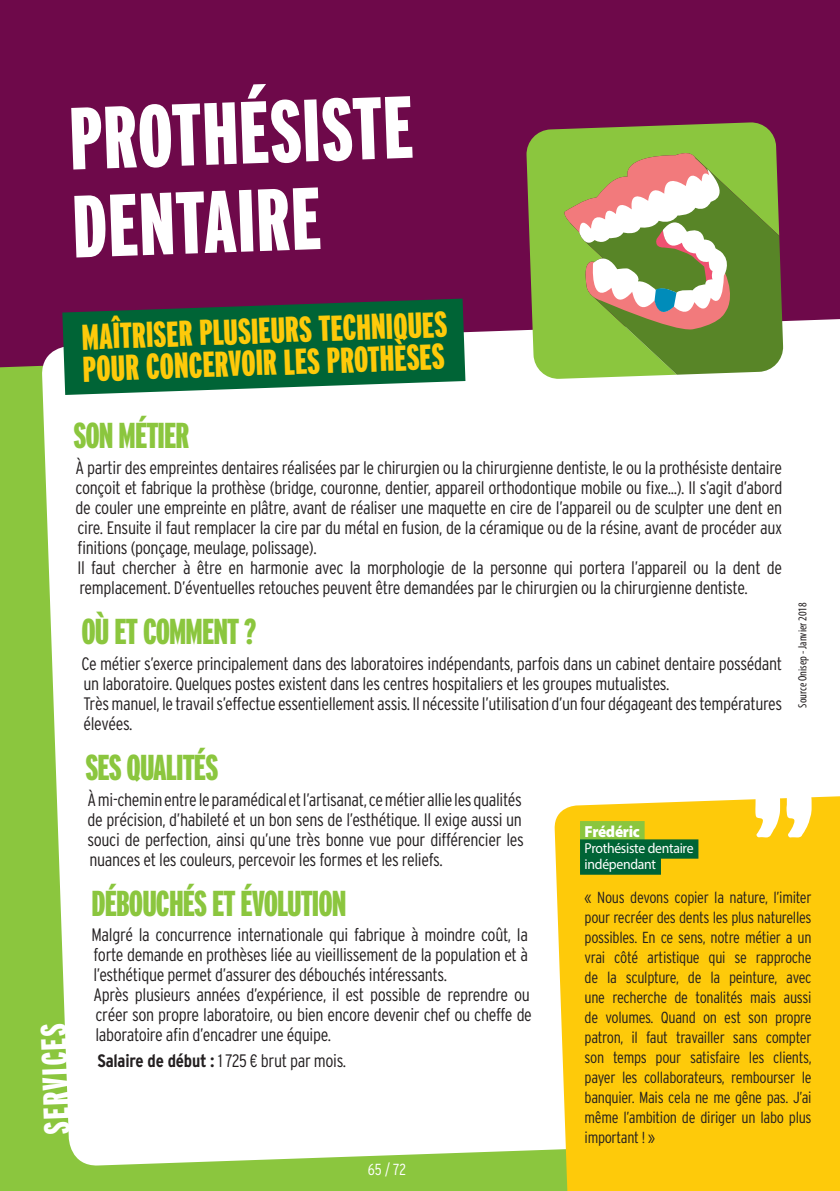
<style>
.page{position:relative;width:840px;height:1191px;background:#fff}
.page>*{position:absolute;margin:0;border:0;box-sizing:border-box;transform-origin:0 0}
.t1{font:900 extra-condensed 88px/88px "Interstate";color:#fff}
.t2{font:900 extra-condensed 36px/32px "Interstate";color:#feca0a}
.t3{font:900 extra-condensed 36px "Interstate";letter-spacing:-.025em;color:#8bc63e}
.t4{font:900 extra-condensed 36px "Interstate";color:#fff}
.t5{font:300 condensed 18px/20px "Interstate";letter-spacing:-.02em;color:#231f20}
.t6{font:300 condensed 16px/20px "Interstate";letter-spacing:-.02em;color:#231f20;text-align:justify}
.t7{font:900 16px "Myriad Pro";letter-spacing:-.02em;color:#fff;scale:.95 1}
.t8{font:300 condensed 16px "Interstate";color:#fff}
.t9{font:14.4px/16px "Myriad Pro";letter-spacing:-.02em;color:#fff;scale:.95 1}
.t10{font:condensed 12px "Myriad Pro";color:#231f20}
.s1{font-weight:700}
</style>
<div class="page">
<div style="left:0;top:0;width:839px;height:1191px;background:#8bc63e"></div>
<div style="left:0;top:0;width:839px;height:367px;background:#6e094a"></div>
<div style="left:41px;top:317px;width:798px;height:849px;background:#fff"></div>
<svg style="left:553px;top:795px;width:286px;height:396px;background:#fccc18"></svg>
<svg style="left:755px;top:793px;width:56px;height:44px;background:#fef0bd"></svg>
<svg style="left:62px;top:298px;width:403px;height:97px;background:#1b6846"></svg>
<div style="left:579px;top:821px;width:65px;height:19px;background:#8bc63e"></div>
<div style="left:579px;top:839px;width:119px;height:19px;background:#006436"></div>
<div style="left:579px;top:855px;width:81px;height:19px;background:#006436"></div>
<svg style="left:525px;top:122px;width:253px;height:257px"></svg>
<svg style="left:559px;top:150px;width:224px;height:225px;fill:#588527"></svg>
<svg style="left:557px;top:149px;width:178px;height:182px"></svg>
<h1 class="t1" style="left:68px;top:94px;width:345px;rotate:-2deg">PROTHÉSISTE<br>DENTAIRE</h1>
<h2 class="t2" style="left:81px;top:320px;width:367px;rotate:-2deg">MAÎTRISER PLUSIEURS TECHNIQUES<br>POUR CONCERVOIR LES PROTHÈSES</h2>
<h2 class="t3" style="left:73px;top:414px;width:117px">SON MÉTIER</h2>
<p class="t5" style="left:75px;top:457px;width:708px">À partir des empreintes dentaires réalisées par le chirurgien ou la chirurgienne dentiste, le ou la prothésiste dentaire conçoit et fabrique la prothèse (bridge, couronne, dentier, appareil orthodontique mobile ou fixe...). Il s’agit d’abord de couler une empreinte en plâtre, avant de réaliser une maquette en cire de l’appareil ou de sculpter une dent en cire. Ensuite il faut remplacer la cire par du métal en fusion, de la céramique ou de la résine, avant de procéder aux finitions (ponçage, meulage, polissage).<br>Il faut chercher à être en harmonie avec la morphologie de la personne qui portera l’appareil ou la dent de remplacement. D’éventuelles retouches peuvent être demandées par le chirurgien ou la chirurgienne dentiste.</p>
<h2 class="t3" style="left:81px;top:609px;width:176px">OÙ ET COMMENT ?</h2>
<p class="t5" style="left:81px;top:653px;width:702px">Ce métier s’exerce principalement dans des laboratoires indépendants, parfois dans un cabinet dentaire possédant un laboratoire. Quelques postes existent dans les centres hospitaliers et les groupes mutualistes.<br>Très manuel, le travail s’effectue essentiellement assis. Il nécessite l’utilisation d’un four dégageant des températures élevées.</p>
<h2 class="t3" style="left:85px;top:745px;width:134px">SES QUALITÉS</h2>
<p class="t5" style="left:87px;top:789px;width:437px;text-align:justify">À mi-chemin entre le paramédical et l’artisanat, ce métier allie les qualités de précision, d’habileté et un bon sens de l’esthétique. Il exige aussi un souci de perfection, ainsi qu’une très bonne vue pour différencier les nuances et les couleurs, percevoir les formes et les reliefs.</p>
<h2 class="t3" style="left:91px;top:881px;width:256px">DÉBOUCHÉS ET ÉVOLUTION</h2>
<p class="t5" style="left:91px;top:924px;width:442px">Malgré la concurrence internationale qui fabrique à moindre coût, la forte demande en prothèses liée au vieillissement de la population et à l’esthétique permet d’assurer des débouchés intéressants.<br>Après plusieurs années d’expérience, il est possible de reprendre ou créer son propre laboratoire, ou bien encore devenir chef ou cheffe de laboratoire afin d’encadrer une équipe.</p>
<p class="t5" style="left:97px;top:1050px;width:250px"><span class="s1">Salaire de début :</span> 1 725 € brut par mois.</p>
<p class="t10" style="left:794px;top:707px;width:106px;rotate:-90deg">Source Onisep - Janvier 2018</p>
<p class="t7" style="left:584px;top:822px;width:60px">Frédéric</p>
<p class="t9" style="left:584px;top:840px;width:116px">Prothésiste dentaire indépendant</p>
<p class="t6" style="left:584px;top:887px;width:228px">« Nous devons copier la nature, l’imiter pour recréer des dents les plus naturelles possibles. En ce sens, notre métier a un vrai côté artistique qui se rapproche de la sculpture, de la peinture, avec une recherche de tonalités mais aussi de volumes. Quand on est son propre patron, il faut travailler sans compter son temps pour satisfaire les clients, payer les collaborateurs, rembourser le banquier. Mais cela ne me gêne pas. J’ai même l’ambition de diriger un labo plus important ! »</p>
<h2 class="t4" style="left:35px;top:1135px;width:112px;rotate:-92deg">SERVICES</h2>
<p class="t8" style="left:367px;top:1160px;width:40px">65 / 72</p>
</div>
